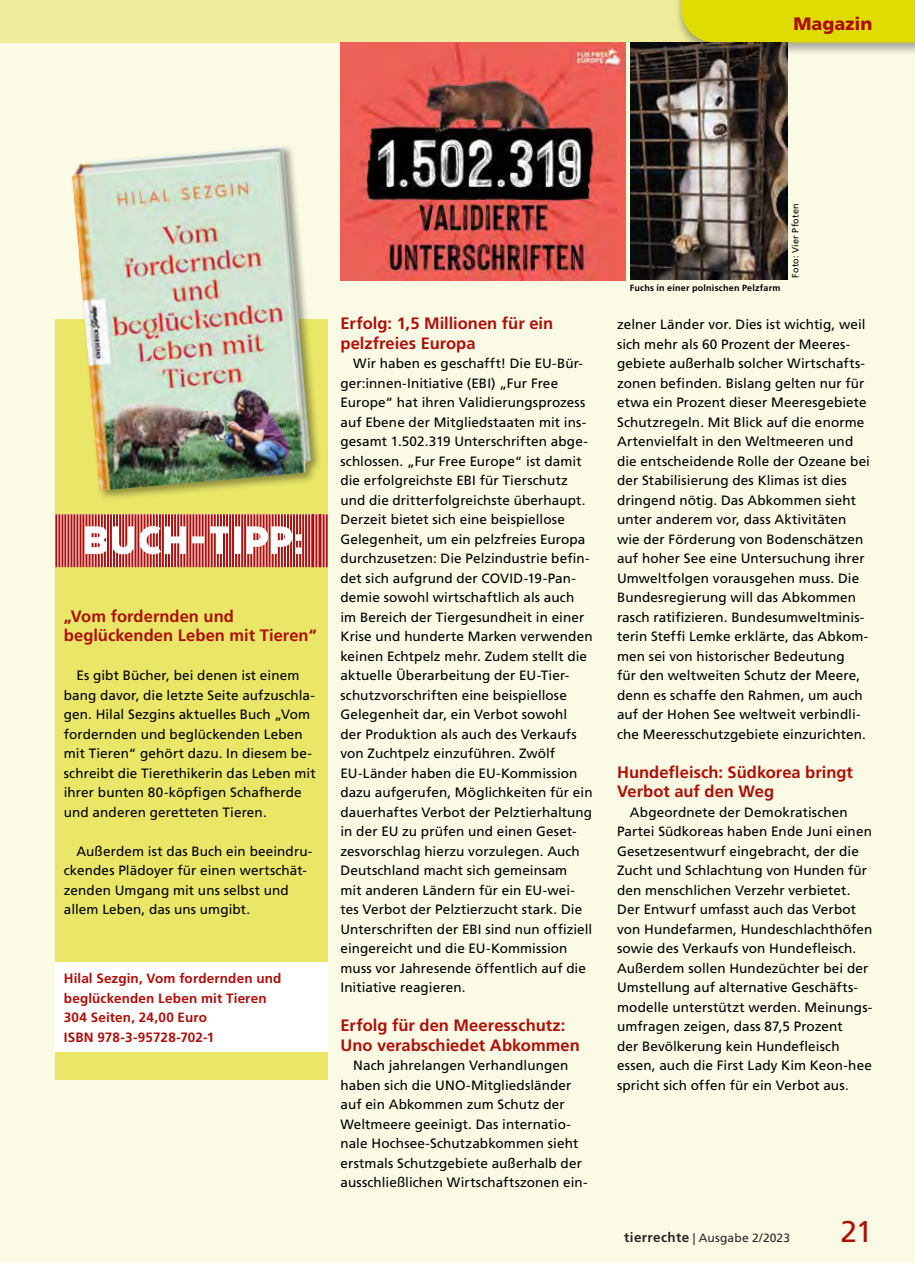
<style>
.page{position:relative;width:915px;height:1263px;background:#fff}
.page>*{position:absolute;margin:0;border:0;box-sizing:border-box;transform-origin:0 0}
.t1{font:30px "Frutiger LT Std";color:#ae0f0a}
.t2{font:900 18px "Frutiger LT Std";color:#ae0f0a}
.t3{font:700 16.5px/19.5px "Frutiger LT Std";color:#ae0f0a}
.t4{font:13.5px/19.5px "Frutiger LT Std";letter-spacing:.01em;color:#000}
.t5{font:700 13.5px/19.5px "Frutiger LT Std";letter-spacing:.01em;color:#ae0f0a}
.t6{font:12px "Frutiger LT Std";letter-spacing:.01em;color:#2a2728}
.t7{font:700 9px "Frutiger LT Std";letter-spacing:.025em;color:#000}
.t8{font:9px "Frutiger LT Std";letter-spacing:.025em;color:#000}
.s1{font-weight:700;font-size:13.5px}
</style>
<div class="page">
<div style="left:0;top:0;width:914px;height:1263px;background:#fbfae4"></div>
<div style="left:55px;top:319px;width:272px;height:761px;background:#e9e668"></div>
<svg style="left:55px;top:514px;width:272px;height:53px;background:#d37f7d"></svg>
<div style="left:0;top:0;width:914px;height:43px;background:#efed9b"></div>
<div style="left:673px;top:0;width:241px;height:56px;background:#000;opacity:.3"></div>
<div style="left:680px;top:0;width:234px;height:43px;background:#dedc00"></div>
<div style="left:70px;top:143px;width:252px;height:359px;background:#000;opacity:.4"></div>
<img style="left:72px;top:146px;width:238px;height:344px">
<img style="left:340px;top:43px;width:285px;height:237px">
<img style="left:630px;top:43px;width:157px;height:237px">
<div style="left:55px;top:963px;width:272px;height:89px;background:#fff"></div>
<h2 class="t2" style="left:793px;top:13px;width:81px">Magazin</h2>
<p class="t3" style="left:64px;top:606px;width:254px">„Vom fordernden und beglückenden Leben mit Tieren“</p>
<p class="t4" style="left:64px;top:666px;width:253px;text-indent:13px">Es gibt Bücher, bei denen ist einem bang davor, die letzte Seite aufzuschla&shy;gen. Hilal Sezgins aktuelles Buch „Vom fordernden und beglückenden Leben mit Tieren“ gehört dazu. In diesem be&shy;schreibt die Tierethikerin das Leben mit ihrer bunten 80-köpfigen Schafherde und anderen geretteten Tieren.</p>
<p class="t4" style="left:64px;top:841px;width:250px;text-indent:13px">Außerdem ist das Buch ein beeindru&shy;ckendes Plädoyer für einen wertschät&shy;zenden Umgang mit uns selbst und allem Leben, das uns umgibt.</p>
<p class="t5" style="left:64px;top:969px;width:219px">Hilal Sezgin, Vom fordernden und beglückenden Leben mit Tieren<br>304 Seiten, 24,00 Euro<br>ISBN 978-3-95728-702-1</p>
<p class="t3" style="left:340px;top:314px;width:214px">Erfolg: 1,5 Millionen für ein pelzfreies Europa</p>
<p class="t4" style="left:340px;top:354px;width:253px;text-indent:13px">Wir haben es geschafft! Die EU-Bür&shy;ger:innen-Initiative (EBI) „Fur Free Europe“ hat ihren Validierungsprozess auf Ebene der Mitgliedstaaten mit ins&shy;gesamt 1.502.319 Unterschriften abge&shy;schlossen. „Fur Free Europe“ ist damit die erfolgreichste EBI für Tierschutz und die dritterfolgreichste überhaupt.<br>Derzeit bietet sich eine beispiellose Gelegenheit, um ein pelzfreies Europa durchzusetzen: Die Pelzindustrie befin&shy;det sich aufgrund der COVID-19-Pan&shy;demie sowohl wirtschaftlich als auch im Bereich der Tiergesundheit in einer Krise und hunderte Marken verwenden keinen Echtpelz mehr. Zudem stellt die aktuelle Überarbeitung der EU-Tier&shy;schutzvorschriften eine beispiellose Gelegenheit dar, ein Verbot sowohl<br>der Produktion als auch des Verkaufs von Zuchtpelz einzuführen. Zwölf EU-Länder haben die EU-Kommission dazu aufgerufen, Möglichkeiten für ein dauerhaftes Verbot der Pelztierhaltung in der EU zu prüfen und einen Geset&shy;zesvorschlag hierzu vorzulegen. Auch Deutschland macht sich gemeinsam<br>mit anderen Ländern für ein EU-wei&shy;tes Verbot der Pelztierzucht stark. Die Unterschriften der EBI sind nun offiziell eingereicht und die EU-Kommission muss vor Jahresende öffentlich auf die Initiative reagieren.</p>
<p class="t3" style="left:340px;top:1016px;width:241px">Erfolg für den Meeresschutz:<br>Uno verabschiedet Abkommen</p>
<p class="t4" style="left:340px;top:1056px;width:249px;text-indent:13px">Nach jahrelangen Verhandlungen haben sich die UNO-Mitgliedsländer auf ein Abkommen zum Schutz der Weltmeere geeinigt. Das internatio&shy;nale Hochsee-Schutzabkommen sieht erstmals Schutzgebiete außerhalb der ausschließlichen Wirtschaftszonen ein-</p>
<p class="t7" style="left:629px;top:283px;width:152px">Fuchs in einer polnischen Pelzfarm</p>
<p class="t8" style="left:789px;top:278px;width:75px;rotate:-90deg">Foto: Vier Pfoten</p>
<p class="t4" style="left:617px;top:315px;width:254px">zelner Länder vor. Dies ist wichtig, weil sich mehr als 60 Prozent der Meeres&shy;gebiete außerhalb solcher Wirtschafts&shy;zonen befinden. Bislang gelten nur für etwa ein Prozent dieser Meeresgebiete Schutzregeln. Mit Blick auf die enorme Artenvielfalt in den Weltmeeren und die entscheidende Rolle der Ozeane bei der Stabilisierung des Klimas ist dies dringend nötig. Das Abkommen sieht unter anderem vor, dass Aktivitäten wie der Förderung von Bodenschätzen auf hoher See eine Untersuchung ihrer Umweltfolgen vorausgehen muss. Die Bundesregierung will das Abkommen rasch ratifizieren. Bundesumweltminis&shy;terin Steffi Lemke erklärte, das Abkom&shy;men sei von historischer Bedeutung<br>für den weltweiten Schutz der Meere, denn es schaffe den Rahmen, um auch auf der Hohen See weltweit verbindli&shy;che Meeresschutzgebiete einzurichten.</p>
<p class="t3" style="left:617px;top:762px;width:237px">Hundefleisch: Südkorea bringt<br>Verbot auf den Weg</p>
<p class="t4" style="left:617px;top:802px;width:257px;text-indent:13px">Abgeordnete der Demokratischen Partei Südkoreas haben Ende Juni einen Gesetzesentwurf eingebracht, der die Zucht und Schlachtung von Hunden für den menschlichen Verzehr verbietet.<br>Der Entwurf umfasst auch das Verbot von Hundefarmen, Hundeschlachthöfen sowie des Verkaufs von Hundefleisch.<br>Außerdem sollen Hundezüchter bei der Umstellung auf alternative Geschäfts&shy;modelle unterstützt werden. Meinungs&shy;umfragen zeigen, dass 87,5 Prozent<br>der Bevölkerung kein Hundefleisch essen, auch die First Lady Kim Keon-hee spricht sich offen für ein Verbot aus.</p>
<p class="t6" style="left:624px;top:1230px;width:167px"><span class="s1">tierrechte</span> | Ausgabe 2/2023</p>
<h1 class="t1" style="left:840px;top:1214px;width:34px">21</h1>
</div>
